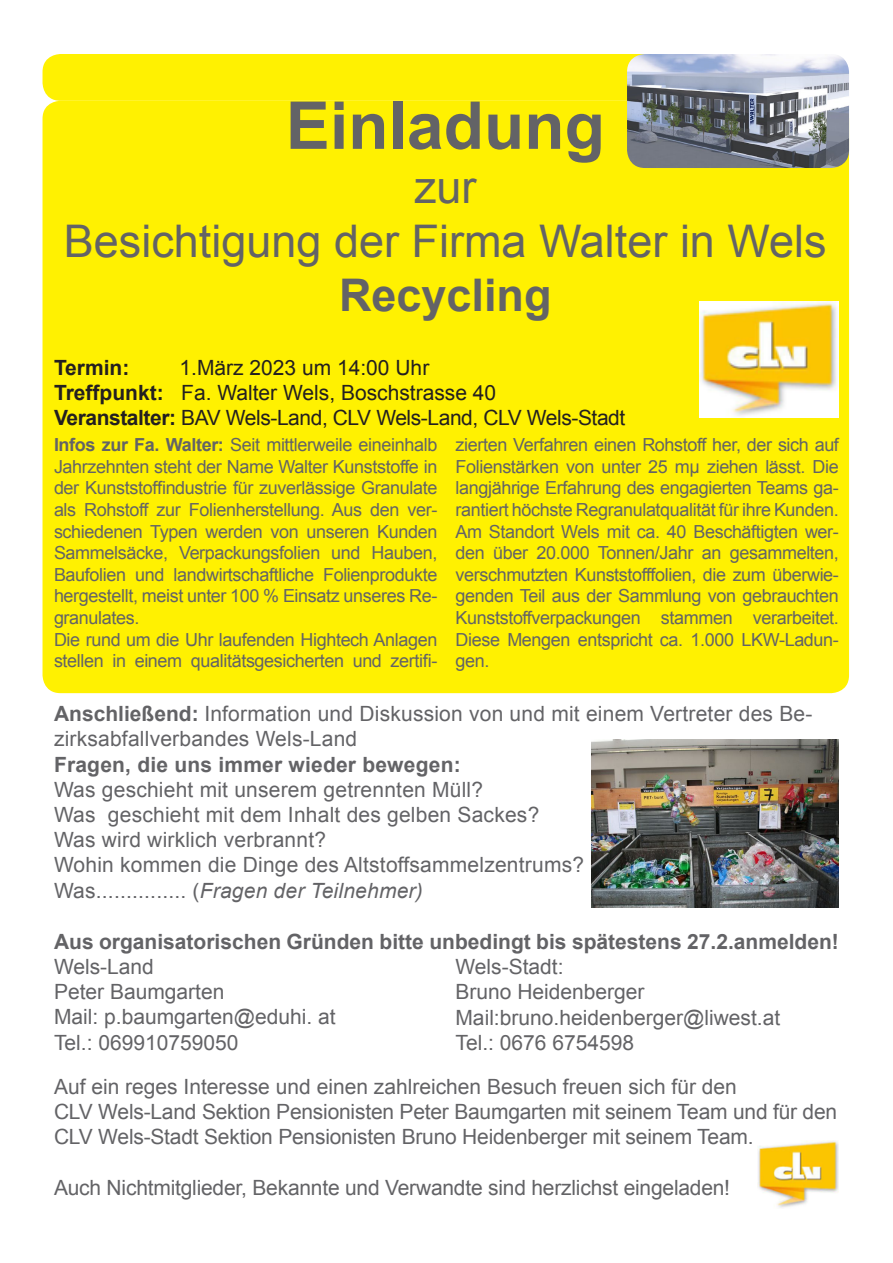
<style>
.page{position:relative;width:893px;height:1263px;background:#fff}
.page>*{position:absolute;margin:0;border:0;box-sizing:border-box;transform-origin:0 0}
.t1{font:700 66px "Arial";color:#636366}
.t2{font:45px "Arial";color:#636366}
.t3{font:700 45px "Arial";color:#636366}
.t4{font:21px/25.2px "Arial";color:#636366}
.t5{font:700 21px "Arial";color:#636366}
.t6{font:21px "Arial";color:#231f20}
.t7{font:21px "Arial";letter-spacing:-.02em;color:#231f20}
.t8{font:italic 21px "Arial";letter-spacing:.01em;color:#636366}
.t9{font:700 21px "Arial";color:#231f20}
.t10{font:18px/21.6px "Arial";letter-spacing:-.02em;color:#636366;text-align:justify}
.s1{font-weight:700}
.s2{font-style:normal}
</style>
<div class="page">
<div style="left:43px;top:54px;width:796px;height:47px;background:#fff101;border-radius:18px"></div>
<div style="left:43px;top:101px;width:806px;height:592px;background:#fff101;border-radius:18px"></div>
<img style="left:627px;top:54px;width:222px;height:114px">
<img style="left:591px;top:740px;width:248px;height:168px">
<img style="left:699px;top:302px;width:140px;height:115px">
<img style="left:758px;top:1141px;width:81px;height:67px">
<p class="t1" style="left:286px;top:82px;width:321px">Einladung</p>
<p class="t2" style="left:414px;top:158px;width:64px">zur</p>
<p class="t2" style="left:64px;top:212px;width:764px">Besichtigung der Firma Walter in Wels</p>
<p class="t3" style="left:339px;top:265px;width:214px">Recycling</p>
<p class="t9" style="left:54px;top:353px;width:77px">Termin:</p>
<p class="t6" style="left:180px;top:353px;width:251px">1.März 2023 um 14:00 Uhr</p>
<p class="t6" style="left:54px;top:379px;width:444px"><span class="s1">Treffpunkt:</span> Fa. Walter Wels, Boschstrasse 40</p>
<p class="t7" style="left:54px;top:404px;width:573px"><span class="s1">Veranstalter:</span> BAV Wels-Land, CLV Wels-Land, CLV Wels-Stadt</p>
<p class="t10" style="left:54px;top:434px;width:385px"><span class="s1">Infos zur Fa. Walter:</span> Seit mittlerweile eineinhalb Jahrzehnten steht der Name Walter Kunststoffe in der Kunststoffindustrie für zuverlässige Granulate als Rohstoff zur Folienherstellung. Aus den ver&shy;schiedenen Typen werden von unseren Kunden Sammelsäcke, Verpackungsfolien und Hauben, Baufolien und landwirtschaftliche Folienprodukte hergestellt, meist unter 100 % Einsatz unseres Re&shy;granulates.</p>
<p class="t10" style="left:54px;top:629px;width:385px">Die rund um die Uhr laufenden Hightech Anlagen stellen in einem qualitätsgesicherten und zertifi-</p>
<p class="t10" style="left:455px;top:434px;width:385px">zierten Verfahren einen Rohstoff her, der sich auf Folienstärken von unter 25 mµ ziehen lässt. Die langjährige Erfahrung des engagierten Teams ga&shy;rantiert höchste Regranulatqualität für ihre Kunden.</p>
<p class="t10" style="left:455px;top:521px;width:385px">Am Standort Wels mit ca. 40 Beschäftigten wer&shy;den über 20.000 Tonnen/Jahr an gesammelten, verschmutzten Kunststofffolien, die zum überwie&shy;genden Teil aus der Sammlung von gebrauchten Kunststoffverpackungen stammen verarbeitet.<br>Diese Mengen entspricht ca. 1.000 LKW-Ladun&shy;gen.</p>
<p class="t4" style="left:54px;top:701px;width:760px"><span class="s1">Anschließend:</span> Information und Diskussion von und mit einem Vertreter des Be&shy;zirksabfallverbandes Wels-Land</p>
<p class="t5" style="left:54px;top:750px;width:408px">Fragen, die uns immer wieder bewegen:</p>
<p class="t4" style="left:54px;top:777px;width:431px">Was geschieht mit unserem getrennten Müll?</p>
<p class="t4" style="left:54px;top:802px;width:487px">Was geschieht mit dem Inhalt des gelben Sackes?</p>
<p class="t4" style="left:54px;top:827px;width:274px">Was wird wirklich verbrannt?</p>
<p class="t4" style="left:54px;top:853px;width:532px">Wohin kommen die Dinge des Altstoffsammelzentrums?</p>
<p class="t8" style="left:54px;top:877px;width:370px"><span class="s2">Was............... (</span>Fragen der Teilnehmer)</p>
<p class="t5" style="left:54px;top:927px;width:786px">Aus organisatorischen Gründen bitte unbedingt bis spätestens 27.2.anmelden!</p>
<p class="t4" style="left:54px;top:954px;width:101px">Wels-Land</p>
<p class="t4" style="left:54px;top:979px;width:172px">Peter Baumgarten</p>
<p class="t4" style="left:54px;top:1004px;width:283px">Mail: p.baumgarten@eduhi. at</p>
<p class="t4" style="left:54px;top:1030px;width:186px">Tel.: 069910759050</p>
<p class="t4" style="left:455px;top:954px;width:110px">Wels-Stadt:</p>
<p class="t4" style="left:455px;top:980px;width:191px">Bruno Heidenberger</p>
<p class="t4" style="left:455px;top:1005px;width:326px">Mail:bruno.heidenberger@liwest.at</p>
<p class="t4" style="left:455px;top:1030px;width:180px">Tel.: 0676 6754598</p>
<p class="t4" style="left:54px;top:1074px;width:684px">Auf ein reges Interesse und einen zahlreichen Besuch freuen sich für den</p>
<p class="t4" style="left:54px;top:1099px;width:785px">CLV Wels-Land Sektion Pensionisten Peter Baumgarten mit seinem Team und für den</p>
<p class="t4" style="left:54px;top:1125px;width:701px">CLV Wels-Stadt Sektion Pensionisten Bruno Heidenberger mit seinem Team.</p>
<p class="t4" style="left:54px;top:1175px;width:678px">Auch Nichtmitglieder, Bekannte und Verwandte sind herzlichst eingeladen!</p>
</div>
